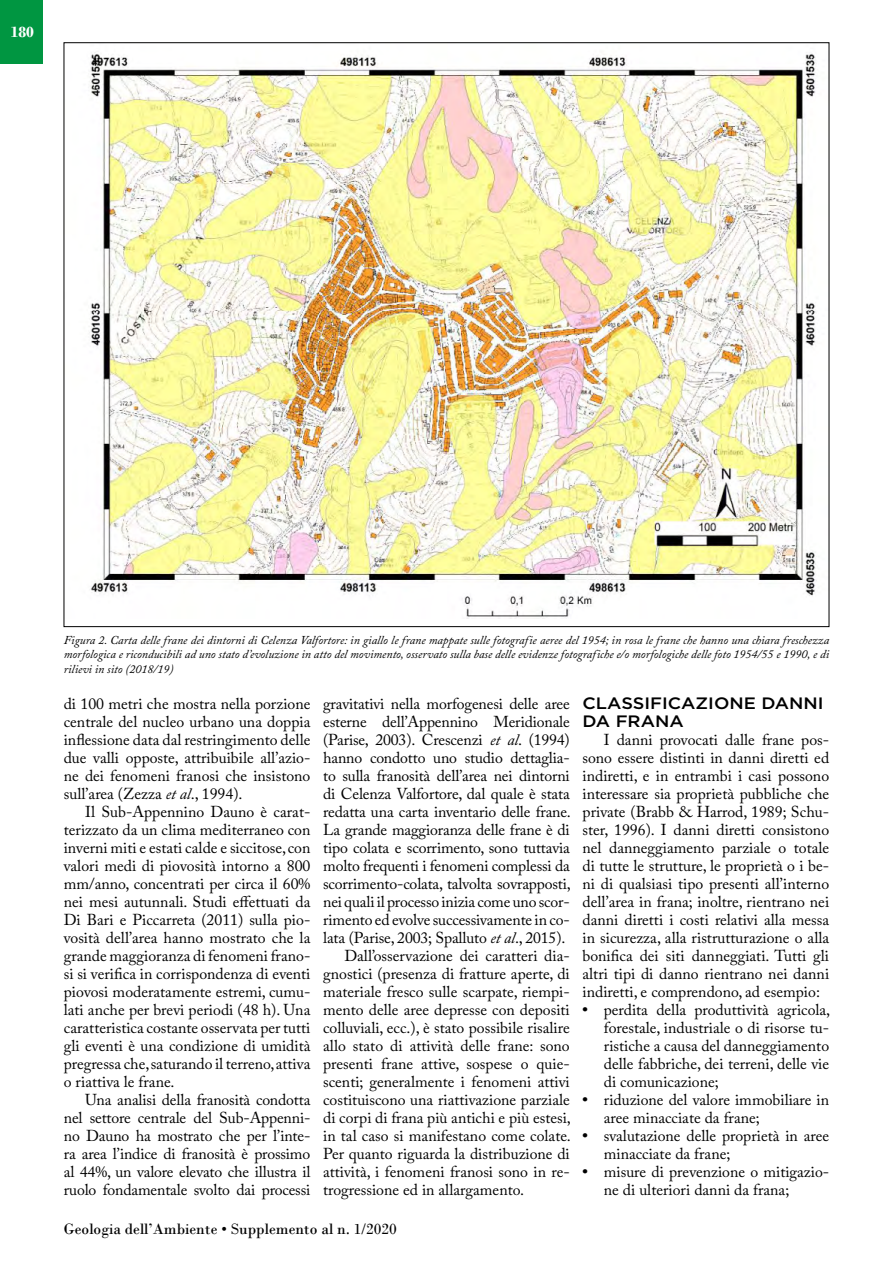
<style>
.page{position:relative;width:893px;height:1263px;background:#fff}
.page>*{position:absolute;margin:0;border:0;box-sizing:border-box;transform-origin:0 0}
.t1{font:500 16.5px/18px "Gotham HTF";color:#000;scale:1.1 1}
.t2{font:15.75px/18px "Adobe Caslon Pro";color:#000;text-align:justify}
.t3{font:15.75px "Bodoni";color:#000}
.t4{font:700 15.75px "Bodoni";color:#fff}
.t5{font:italic 12px/14.4px "Adobe Caslon Pro";color:#000;text-align:justify}
.s1{font-style:italic}
.s2{font-weight:700}
</style>
<div class="page">
<div style="left:0;top:0;width:43px;height:64px;background:#009641"></div>
<img style="left:89px;top:52px;width:728px;height:567px">
<p class="t4" style="left:11px;top:23px;width:25px">180</p>
<p class="t5" style="left:64px;top:632px;width:767px">Figura 2. Carta delle frane dei dintorni di Celenza Valfortore: in giallo le frane mappate sulle fotografie aeree del 1954; in rosa le frane che hanno una chiara freschezza morfologica e riconducibili ad uno stato d’evoluzione in atto del movimento, osservato sulla base delle evidenze fotografiche e/o morfologiche delle foto 1954/55 e 1990, e di rilievi in sito (2018/19)</p>
<p class="t2" style="left:64px;top:694px;width:248px">di 100 metri che mostra nella porzione centrale del nucleo urbano una doppia inflessione data dal restringimento delle due valli opposte, attribuibile all’azio&shy;ne dei fenomeni franosi che insistono sull’area (Zezza <span class="s1">et al</span>., 1994).</p>
<p class="t2" style="left:64px;top:802px;width:248px;text-indent:21px">Il Sub-Appennino Dauno è carat&shy;terizzato da un clima mediterraneo con inverni miti e estati calde e siccitose, con valori medi di piovosità intorno a 800 mm/anno, concentrati per circa il 60% nei mesi autunnali. Studi effettuati da Di Bari e Piccarreta (2011) sulla pio&shy;vosità dell’area hanno mostrato che la grande maggioranza di fenomeni frano&shy;si si verifica in corrispondenza di eventi piovosi moderatamente estremi, cumu&shy;lati anche per brevi periodi (48 h). Una caratteristica costante osservata per tutti gli eventi è una condizione di umidità pregressa che, saturando il terreno, attiva o riattiva le frane.</p>
<p class="t2" style="left:64px;top:1090px;width:248px;text-indent:21px">Una analisi della franosità condotta nel settore centrale del Sub-Appenni&shy;no Dauno ha mostrato che per l’inte&shy;ra area l’indice di franosità è prossimo al 44%, un valore elevato che illustra il ruolo fondamentale svolto dai processi</p>
<p class="t2" style="left:323px;top:694px;width:248px">gravitativi nella morfogenesi delle aree</p>
<p class="t2" style="left:323px;top:712px;width:248px">esterne dell’Appennino Meridionale</p>
<p class="t2" style="left:323px;top:730px;width:248px">(Parise, 2003). Crescenzi <span class="s1">et al</span>. (1994)</p>
<p class="t2" style="left:323px;top:748px;width:248px">hanno condotto uno studio dettaglia-</p>
<p class="t2" style="left:323px;top:766px;width:248px">to sulla franosità dell’area nei dintorni</p>
<p class="t2" style="left:323px;top:784px;width:248px">di Celenza Valfortore, dal quale è stata</p>
<p class="t2" style="left:323px;top:802px;width:249px">redatta una carta inventario delle frane.</p>
<p class="t2" style="left:323px;top:820px;width:248px">La grande maggioranza delle frane è di</p>
<p class="t2" style="left:323px;top:838px;width:248px">tipo colata e scorrimento, sono tuttavia</p>
<p class="t2" style="left:323px;top:856px;width:248px">molto frequenti i fenomeni complessi da</p>
<p class="t2" style="left:323px;top:874px;width:249px">scorrimento-colata, talvolta sovrapposti,</p>
<p class="t2" style="left:323px;top:892px;width:248px">nei quali il processo inizia come uno scor-</p>
<p class="t2" style="left:323px;top:910px;width:248px">rimento ed evolve successivamente in co-</p>
<p class="t2" style="left:323px;top:928px;width:244px">lata (Parise, 2003; Spalluto <span class="s1">et al</span>., 2015).</p>
<p class="t2" style="left:344px;top:946px;width:227px">Dall’osservazione dei caratteri dia-</p>
<p class="t2" style="left:323px;top:964px;width:248px">gnostici (presenza di fratture aperte, di</p>
<p class="t2" style="left:323px;top:982px;width:248px">materiale fresco sulle scarpate, riempi-</p>
<p class="t2" style="left:323px;top:1000px;width:248px">mento delle aree depresse con depositi</p>
<p class="t2" style="left:323px;top:1018px;width:248px">colluviali, ecc.), è stato possibile risalire</p>
<p class="t2" style="left:323px;top:1036px;width:248px">allo stato di attività delle frane: sono</p>
<p class="t2" style="left:323px;top:1054px;width:248px">presenti frane attive, sospese o quie-</p>
<p class="t2" style="left:323px;top:1072px;width:248px">scenti; generalmente i fenomeni attivi</p>
<p class="t2" style="left:323px;top:1090px;width:248px">costituiscono una riattivazione parziale</p>
<p class="t2" style="left:323px;top:1108px;width:249px">di corpi di frana più antichi e più estesi,</p>
<p class="t2" style="left:323px;top:1126px;width:249px">in tal caso si manifestano come colate.</p>
<p class="t2" style="left:323px;top:1144px;width:248px">Per quanto riguarda la distribuzione di</p>
<p class="t2" style="left:323px;top:1162px;width:248px">attività, i fenomeni franosi sono in re-</p>
<p class="t2" style="left:323px;top:1180px;width:202px">trogressione ed in allargamento.</p>
<p class="t3" style="left:64px;top:1220px;width:335px">Geologia dell’Ambiente • Supplemento al n. 1/2020</p>
<p class="t1" style="left:583px;top:693px;width:221px">CLASSIFICAZIONE DANNI<br>DA FRANA</p>
<p class="t2" style="left:583px;top:730px;width:248px;text-indent:21px">I danni provocati dalle frane pos&shy;sono essere distinti in danni diretti ed indiretti, e in entrambi i casi possono interessare sia proprietà pubbliche che private (Brabb &amp; Harrod, 1989; Schu&shy;ster, 1996). I danni diretti consistono nel danneggiamento parziale o totale di tutte le strutture, le proprietà o i be&shy;ni di qualsiasi tipo presenti all’interno dell’area in frana; inoltre, rientrano nei danni diretti i costi relativi alla messa in sicurezza, alla ristrutturazione o alla bonifica dei siti danneggiati. Tutti gli altri tipi di danno rientrano nei danni indiretti, e comprendono, ad esempio:</p>
<p class="t2" style="left:604px;top:1000px;width:228px;text-indent:-21px"><span class="s2">•</span> perdita della produttività agricola, forestale, industriale o di risorse tu&shy;ristiche a causa del danneggiamento delle fabbriche, dei terreni, delle vie di comunicazione;</p>
<p class="t2" style="left:604px;top:1090px;width:227px;text-indent:-21px"><span class="s2">•</span> riduzione del valore immobiliare in aree minacciate da frane;</p>
<p class="t2" style="left:604px;top:1126px;width:227px;text-indent:-21px"><span class="s2">•</span> svalutazione delle proprietà in aree minacciate da frane;</p>
<p class="t2" style="left:604px;top:1162px;width:227px;text-indent:-21px"><span class="s2">•</span> misure di prevenzione o mitigazio&shy;ne di ulteriori danni da frana;</p>
</div>
